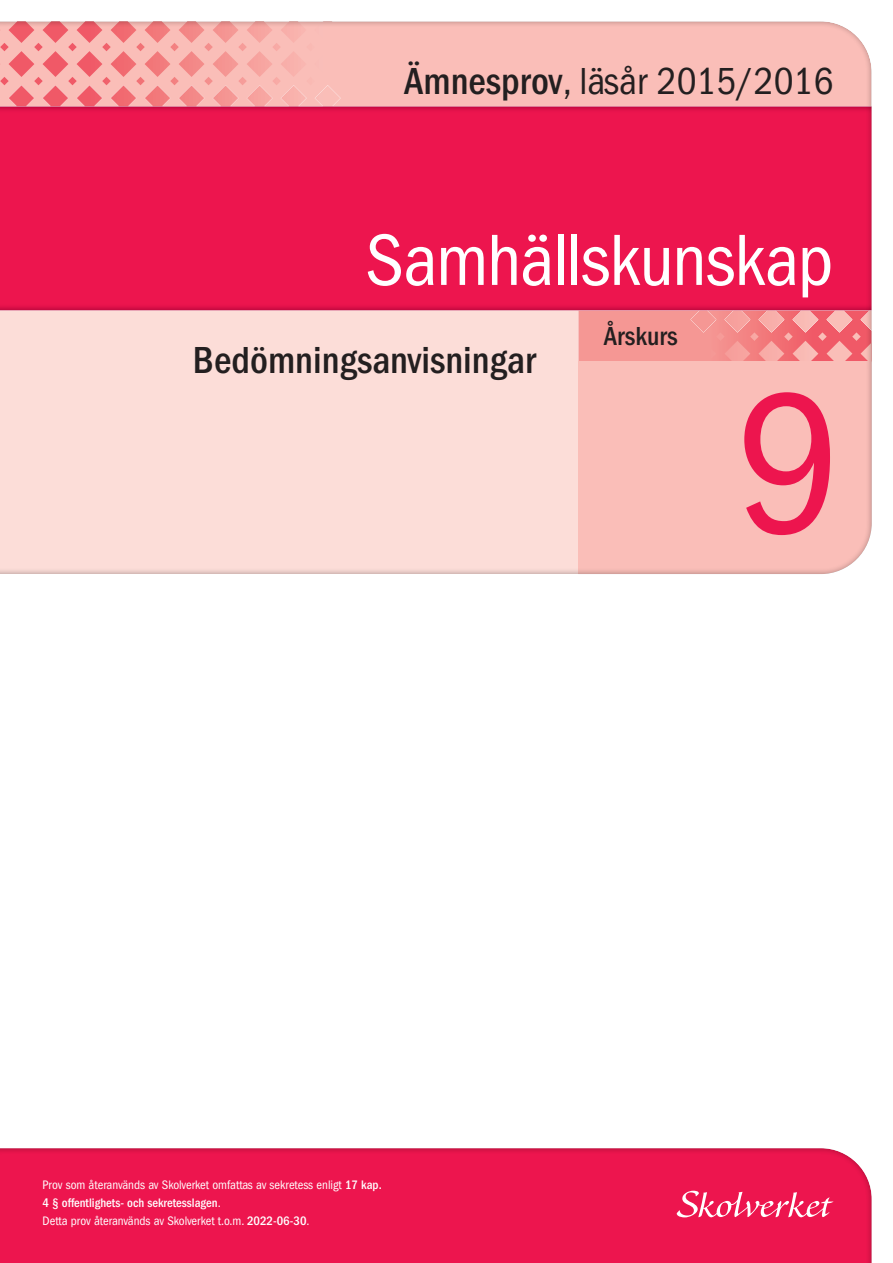
<style>
.page{position:relative;width:893px;height:1263px;background:#fff}
.page>*{position:absolute;margin:0;border:0;box-sizing:border-box;transform-origin:0 0}
.Text_Årskurs_Siffra{font:condensed 205.5px "Franklin Gothic LT Pro";color:#ed154e}
.Rubrik_Ämne_Li_Ba{font:condensed 75px "Franklin Gothic LT Pro";letter-spacing:-.015em;color:#fff}
.Text_Prov_Termin_Li{font:condensed 39px "Franklin Gothic LT Pro";color:#231f20}
.Rubrik_Delprov{font:500 condensed 39px "Franklin Gothic LT Pro";color:#231f20}
.Text_Årskurs_Li_Ba{font:500 condensed 27px "Franklin Gothic LT Pro";color:#231f20}
.Text_Sekretess_Ba{font:condensed 12.75px/18px "Franklin Gothic LT Pro";color:#fff}
.s1{font-weight:500}
</style>
<div class="page">
<div style="left:0;top:1146px;width:872px;height:117px;background:#ed154e"></div>
<svg style="left:677px;top:1191px;width:157px;height:26px"></svg>
<div style="left:0;top:19px;width:872px;height:555px;background:#231f20;opacity:.5"></div>
<p class="Text_Prov_Termin_Li" style="left:404px;top:59px;width:431px"><span class="s1">Ämnesprov</span>, läsår 2015/2016</p>
<p class="Rubrik_Ämne_Li_Ba" style="left:365px;top:218px;width:469px">Samhällskunskap</p>
<p class="Rubrik_Delprov" style="left:193px;top:338px;width:344px">Bedömningsanvisningar</p>
<p class="Text_Årskurs_Li_Ba" style="left:604px;top:321px;width:75px">Årskurs</p>
<p class="Text_Årskurs_Siffra" style="left:737px;top:349px;width:107px">9</p>
<p class="Text_Sekretess_Ba" style="left:43px;top:1175px;width:341px">Prov som återanvänds av Skolverket omfattas av sekretess enligt <span class="s1">17 kap.<br>4 § offentlighets- och sekretesslagen</span>.<br>Detta prov återanvänds av Skolverket t.o.m. <span class="s1">2022-06-30</span>.</p>
</div>
